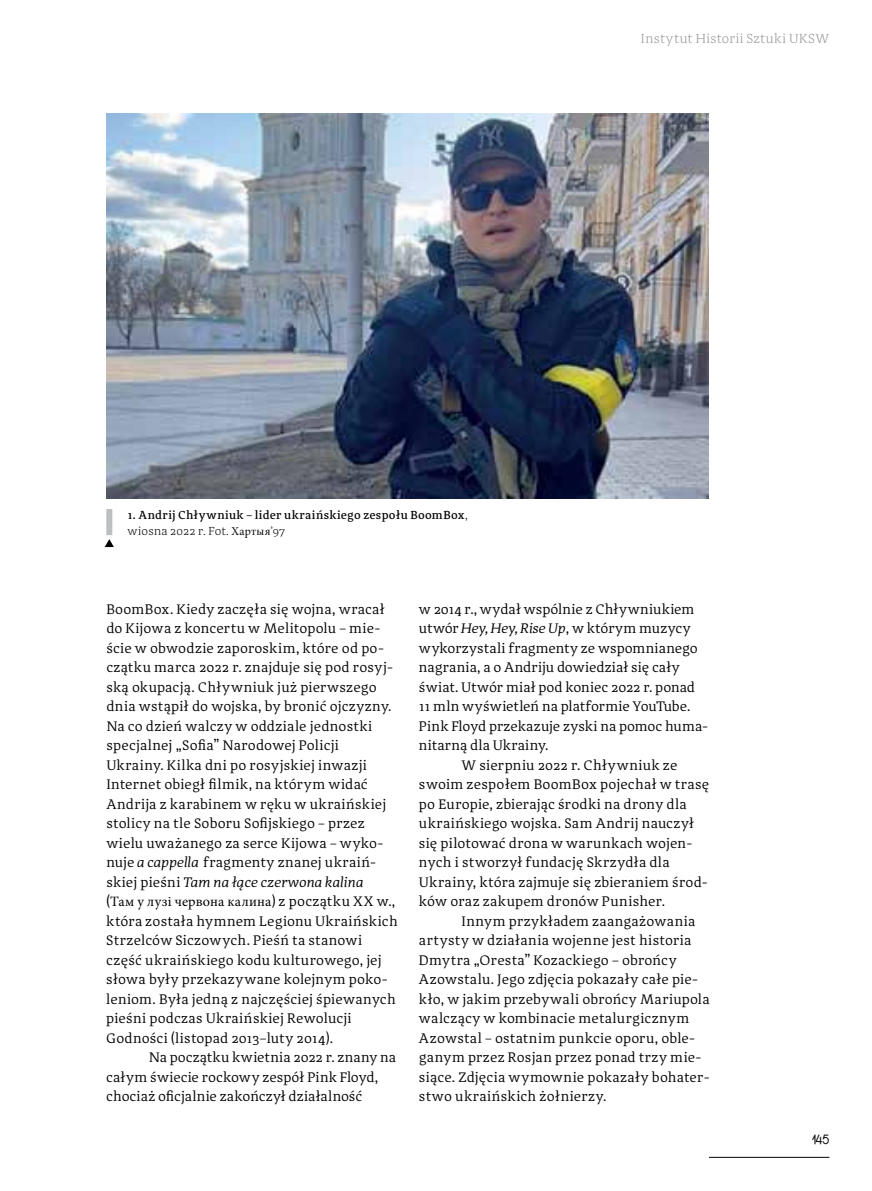
<style>
.page{position:relative;width:872px;height:1191px;background:#fff}
.page>*{position:absolute;margin:0;border:0;box-sizing:border-box;transform-origin:0 0}
.t1{font:14.25px/19.5px "Adagio Serif";letter-spacing:.01em;color:#000}
.t2{font:14.25px "Minion Pro";letter-spacing:.015em;color:#000}
.t3{font:14.25px "Adagio Serif";letter-spacing:.03em;color:#000}
.t4{font:300 13.5px "Adagio Serif";letter-spacing:.03em;color:#939598}
.t5{font:500 12px/16.5px "Adagio Serif";letter-spacing:.025em;color:#000}
.t6{font:100 12px "Nordica";color:#000}
.s1{font-weight:300}
.s2{font-family:"Minion Pro Subh";font-weight:400}
.s3{font-style:italic}
.s4{font-family:"Adagio Serif"}
</style>
<div class="page">
<hr style="left:709px;top:1157px;width:120px;height:1px;background:#000">
<img style="left:106px;top:113px;width:603px;height:385px">
<div style="left:106px;top:509px;width:6px;height:26px;background:#bcbec0"></div>
<svg style="left:105px;top:539px;width:9px;height:8px"></svg>
<p class="t4" style="left:641px;top:30px;width:190px">Instytut Historii Sztuki UKSW</p>
<p class="t5" style="left:128px;top:506px;width:341px">1. Andrij Chływniuk – lider ukraińskiego zespołu BoomBox<span class="s1">, wiosna 2022 r. Fot.</span> <span class="s2">Хартыя’</span><span class="s1">97</span></p>
<p class="t1" style="left:106px;top:599px;width:288px">BoomBox. Kiedy zaczęła się wojna, wracał do Kijowa z koncertu w Melitopolu – mie&shy;ście w obwodzie zaporoskim, które od po&shy;czątku marca 2022 r. znajduje się pod rosyj&shy;ską okupacją. Chływniuk już pierwszego dnia wstąpił do wojska, by bronić ojczyzny.<br>Na co dzień walczy w oddziale jednostki specjalnej „Sofia” Narodowej Policji Ukrainy. Kilka dni po rosyjskiej inwazji Internet obiegł filmik, na którym widać Andrija z karabinem w ręku w ukraińskiej stolicy na tle Soboru Sofijskiego – przez wielu uważanego za serce Kijowa – wyko&shy;nuje <span class="s3">a cappella</span> fragmenty znanej ukraiń&shy;skiej pieśni <span class="s3">Tam na łące czerwona kalina</span></p>
<p class="t2" style="left:106px;top:892px;width:290px"><span class="s4">(</span>Там у лузі червона калина<span class="s4">) z początku XX w.,</span></p>
<p class="t1" style="left:106px;top:911px;width:293px">która została hymnem Legionu Ukraińskich Strzelców Siczowych. Pieśń ta stanowi część ukraińskiego kodu kulturowego, jej słowa były przekazywane kolejnym poko&shy;leniom. Była jedną z najczęściej śpiewanych pieśni podczas Ukraińskiej Rewolucji Godności (listopad 2013–luty 2014).</p>
<p class="t1" style="left:106px;top:1047px;width:291px;text-indent:43px">Na początku kwietnia 2022 r. znany na całym świecie rockowy zespół Pink Floyd, chociaż oficjalnie zakończył działalność</p>
<p class="t1" style="left:419px;top:599px;width:277px">w 2014 r., wydał wspólnie z Chływniukiem</p>
<p class="t1" style="left:419px;top:618px;width:273px">utwór <span class="s3">Hey, Hey, Rise Up</span>, w którym muzycy</p>
<p class="t1" style="left:419px;top:638px;width:280px">wykorzystali fragmenty ze wspomnianego</p>
<p class="t1" style="left:419px;top:657px;width:262px">nagrania, a o Andriju dowiedział się cały</p>
<p class="t1" style="left:419px;top:677px;width:277px">świat. Utwór miał pod koniec 2022 r. ponad</p>
<p class="t1" style="left:419px;top:696px;width:273px">11 mln wyświetleń na platformie YouTube.</p>
<p class="t1" style="left:419px;top:716px;width:291px">Pink Floyd przekazuje zyski na pomoc huma-</p>
<p class="t1" style="left:419px;top:735px;width:131px">nitarną dla Ukrainy.</p>
<p class="t1" style="left:461px;top:755px;width:217px">W sierpniu 2022 r. Chływniuk ze</p>
<p class="t1" style="left:419px;top:774px;width:292px">swoim zespołem BoomBox pojechał w trasę</p>
<p class="t1" style="left:419px;top:794px;width:269px">po Europie, zbierając środki na drony dla</p>
<p class="t1" style="left:419px;top:813px;width:276px">ukraińskiego wojska. Sam Andrij nauczył</p>
<p class="t1" style="left:419px;top:833px;width:275px">się pilotować drona w warunkach wojen-</p>
<p class="t1" style="left:419px;top:852px;width:252px">nych i stworzył fundację Skrzydła dla</p>
<p class="t1" style="left:419px;top:872px;width:290px">Ukrainy, która zajmuje się zbieraniem środ-</p>
<p class="t1" style="left:419px;top:891px;width:247px">ków oraz zakupem dronów Punisher.</p>
<p class="t1" style="left:461px;top:911px;width:235px">Innym przykładem zaangażowania</p>
<p class="t1" style="left:419px;top:930px;width:274px">artysty w działania wojenne jest historia</p>
<p class="t1" style="left:419px;top:950px;width:259px">Dmytra „Oresta” Kozackiego – obrońcy</p>
<p class="t1" style="left:419px;top:969px;width:281px">Azowstalu. Jego zdjęcia pokazały całe pie-</p>
<p class="t1" style="left:419px;top:989px;width:292px">kło, w jakim przebywali obrońcy Mariupola</p>
<p class="t1" style="left:419px;top:1008px;width:272px">walczący w kombinacie metalurgicznym</p>
<p class="t1" style="left:419px;top:1028px;width:278px">Azowstal – ostatnim punkcie oporu, oble-</p>
<p class="t1" style="left:419px;top:1047px;width:284px">ganym przez Rosjan przez ponad trzy mie-</p>
<p class="t1" style="left:419px;top:1067px;width:292px">siące. Zdjęcia wymownie pokazały bohater-</p>
<p class="t3" style="left:419px;top:1087px;width:189px">stwo ukraińskich żołnierzy.</p>
<p class="t6" style="left:812px;top:1134px;width:19px">145</p>
</div>
